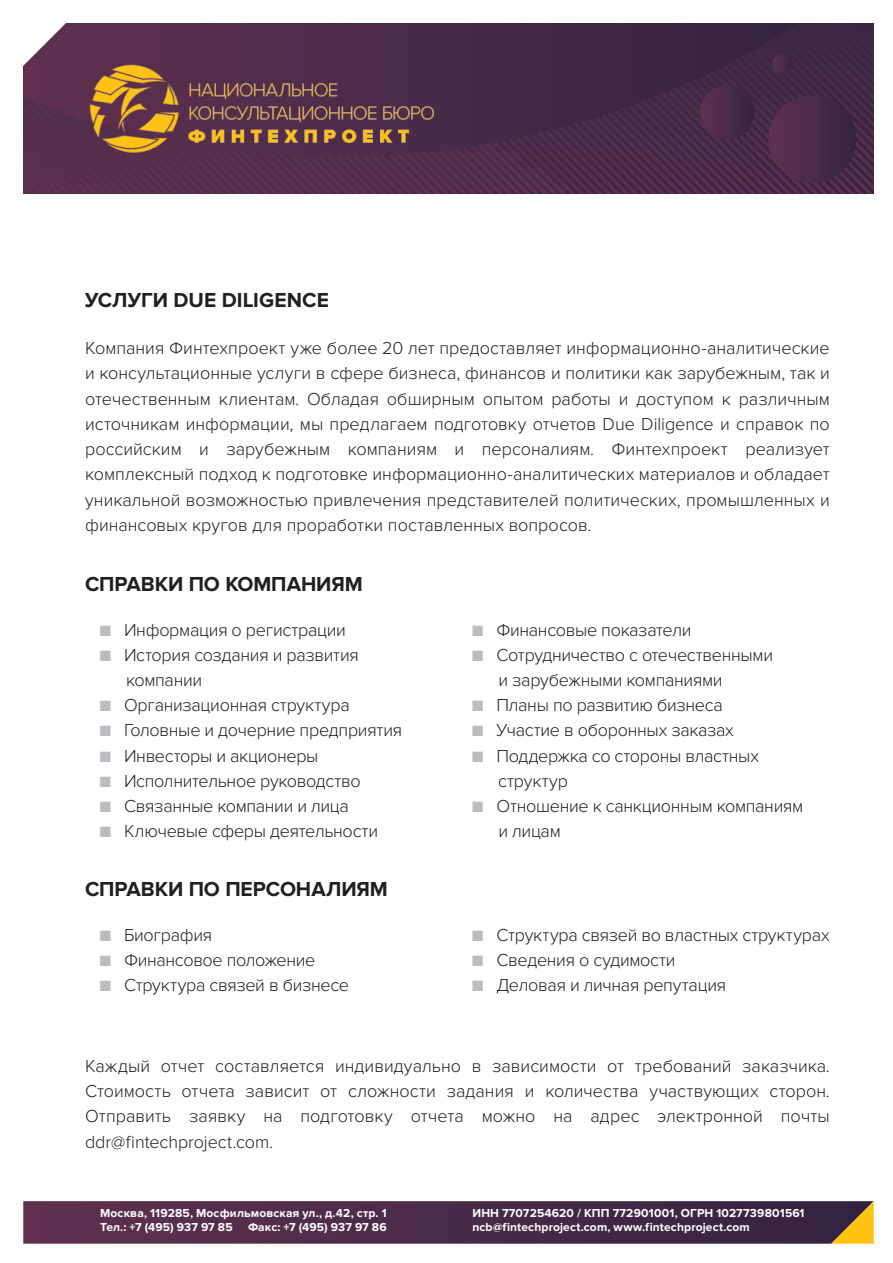
<style>
.page{position:relative;width:893px;height:1263px;background:#fff}
.page>*{position:absolute;margin:0;border:0;box-sizing:border-box;transform-origin:0 0}
.t1{font:700 21px "Proxima Nova";letter-spacing:-.005em;color:#231f20}
.t2{font:300 18px/25.2px "Proxima Nova";letter-spacing:-.015em;color:#231f20}
.t3{font:700 12px/14.4px "Proxima Nova";letter-spacing:.01em;color:#fff}
.s1{color:#bcbdc0}
</style>
<div class="page">
<svg style="left:23px;top:1201px;width:851px;height:43px;background:#503148"></svg>
<svg style="left:23px;top:23px;width:851px;height:170px;background:#4b2d49"></svg>
<img style="left:85px;top:56px;width:356px;height:105px">
<p class="t1" style="left:85px;top:288px;width:245px">УСЛУГИ DUE DILIGENCE</p>
<p class="t2" style="left:85px;top:336px;width:746px;text-align:justify">Компания Финтехпроект уже более 20 лет предоставляет информационно-аналитические и консультационные услуги в сфере бизнеса, финансов и политики как зарубежным, так и отечественным клиентам. Обладая обширным опытом работы и доступом к различным источникам информации, мы предлагаем подготовку отчетов Due Diligence и справок по российским и зарубежным компаниям и персоналиям. Финтехпроект реализует комплексный подход к подготовке информационно-аналитических материалов и обладает уникальной возможностью привлечения представителей политических, промышленных и финансовых кругов для проработки поставленных вопросов.</p>
<p class="t1" style="left:85px;top:572px;width:279px">СПРАВКИ ПО КОМПАНИЯМ</p>
<p class="t2" style="left:100px;top:617px;width:248px"><span class="s1">■</span> Информация о регистрации</p>
<p class="t2" style="left:126px;top:642px;width:234px;text-indent:-27px"><span class="s1">■</span> История создания и развития компании</p>
<p class="t2" style="left:100px;top:693px;width:252px"><span class="s1">■</span> Организационная структура</p>
<p class="t2" style="left:100px;top:718px;width:304px"><span class="s1">■</span> Головные и дочерние предприятия</p>
<p class="t2" style="left:100px;top:743px;width:221px"><span class="s1">■</span> Инвесторы и акционеры</p>
<p class="t2" style="left:100px;top:768px;width:263px"><span class="s1">■</span> Исполнительное руководство</p>
<p class="t2" style="left:100px;top:793px;width:251px"><span class="s1">■</span> Связанные компании и лица</p>
<p class="t2" style="left:100px;top:819px;width:280px"><span class="s1">■</span> Ключевые сферы деятельности</p>
<p class="t1" style="left:85px;top:877px;width:304px">СПРАВКИ ПО ПЕРСОНАЛИЯМ</p>
<p class="t2" style="left:100px;top:922px;width:114px"><span class="s1">■</span> Биография</p>
<p class="t2" style="left:100px;top:947px;width:217px"><span class="s1">■</span> Финансовое положение</p>
<p class="t2" style="left:100px;top:973px;width:251px"><span class="s1">■</span> Структура связей в бизнесе</p>
<p class="t2" style="left:472px;top:617px;width:221px"><span class="s1">■</span> Финансовые показатели</p>
<p class="t2" style="left:499px;top:642px;width:276px;text-indent:-27px"><span class="s1">■</span> Сотрудничество с отечественными и зарубежными компаниями</p>
<p class="t2" style="left:472px;top:693px;width:252px"><span class="s1">■</span> Планы по развитию бизнеса</p>
<p class="t2" style="left:472px;top:718px;width:263px"><span class="s1">■</span> Участие в оборонных заказах</p>
<p class="t2" style="left:498px;top:743px;width:262px;text-indent:-26px"><span class="s1">■</span> Поддержка со стороны властных структур</p>
<p class="t2" style="left:499px;top:793px;width:306px;text-indent:-27px"><span class="s1">■</span> Отношение к санкционным компаниям и лицам</p>
<p class="t2" style="left:472px;top:922px;width:359px"><span class="s1">■</span> Структура связей во властных структурах</p>
<p class="t2" style="left:472px;top:947px;width:205px"><span class="s1">■</span> Сведения о судимости</p>
<p class="t2" style="left:472px;top:973px;width:256px"><span class="s1">■</span> Деловая и личная репутация</p>
<p class="t2" style="left:85px;top:1053px;width:746px;text-align:justify">Каждый отчет составляется индивидуально в зависимости от требований заказчика.<br>Стоимость отчета зависит от сложности задания и количества участвующих сторон.<br>Отправить заявку на подготовку отчета можно на адрес электронной почты ddr@fintechproject.com.</p>
<p class="t3" style="left:100px;top:1206px;width:288px">Москва, 119285, Мосфильмовская ул., д.42, стр. 1<br>Тел.: +7 (495) 937 97 85</p>
<p class="t3" style="left:248px;top:1220px;width:140px">Факс: +7 (495) 937 97 86</p>
<p class="t3" style="left:472px;top:1206px;width:333px">ИНН 7707254620 / КПП 772901001, ОГРН 1027739801561 ncb@fintechproject.com, www.fintechproject.com</p>
</div>
